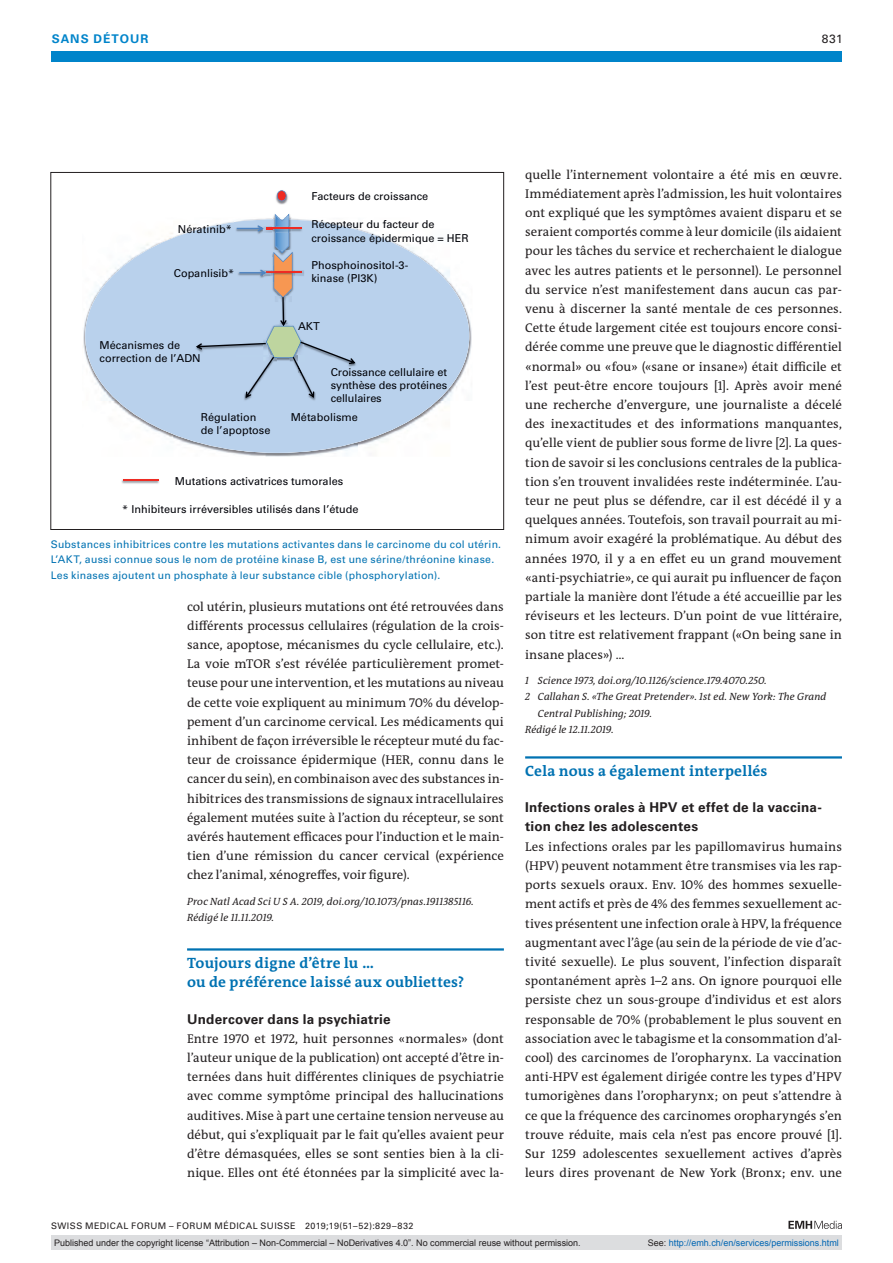
<style>
.page{position:relative;width:893px;height:1263px;background:#fff}
.page>*{position:absolute;margin:0;border:0;box-sizing:border-box;transform-origin:0 0}
.t1{font:700 15px/19.2px "The Antiqua B W7";letter-spacing:.015em;color:#0072b2}
.t2{font:700 13.5px/19.2px "Univers LT Std";letter-spacing:.02em;color:#231f20}
.t3{font:12.75px/19.2px "The Antiqua B W5 Plain";letter-spacing:.005em;color:#231f20;text-align:justify}
.t4{font:700 12px "Univers LT Std";color:#0084ca}
.t5{font:12px "Univers LT Std";color:#231f20}
.t6{font:10.95px/13px "Univers LT Std";color:#000208}
.t7{font:italic 10.5px/16.5px "The Antiqua B W5 Plain";letter-spacing:.01em;color:#231f20}
.t8{font:10.5px/15.8px "Univers LT Std";letter-spacing:.025em;color:#0072b2}
.t9{font:9px "Arial";color:#231f20}
.t10{font:9px "Univers LT Std";letter-spacing:.05em;color:#231f20}
.t11{font:9px "Arial";color:#0166b3}
.s1{color:#231f20}
</style>
<div class="page">
<div style="left:51px;top:51px;width:791px;height:11px;background:#0084ca"></div>
<svg style="left:788px;top:1221px;width:54px;height:8px"></svg>
<img style="left:355px;top:228px;width:109px;height:80px">
<div style="left:85px;top:219px;width:384px;height:234px;background:#b9d1ec;border-radius:50%"></div>
<img style="left:275px;top:192px;width:13px;height:13px">
<svg style="left:277px;top:190px;width:9px;height:11px"></svg>
<img style="left:244px;top:398px;width:6px;height:3px">
<img style="left:310px;top:398px;width:6px;height:3px">
<img style="left:121px;top:479px;width:38px;height:5px">
<hr style="left:123px;top:480px;width:35px;height:1px;background:#ee2b23">
<svg style="left:196px;top:214px;width:159px;height:184px"></svg>
<hr style="left:187px;top:948px;width:317px;height:2px;background:#0072b2">
<hr style="left:525px;top:756px;width:317px;height:2px;background:#0072b2">
<div style="left:51px;top:1235px;width:791px;height:15px;background:#dcdddf"></div>
<p class="t4" style="left:52px;top:31px;width:19px">Sans</p>
<p class="t4" style="left:94px;top:31px;width:10px">détour</p>
<p class="t5" style="left:822px;top:31px;width:22px">831</p>
<p class="t6" style="left:178px;top:222px;width:55px">Nératinib*</p>
<p class="t6" style="left:174px;top:266px;width:62px">Copanlisib*</p>
<p class="t6" style="left:100px;top:339px;width:103px">Mécanismes de correction de l’ADN</p>
<p class="t6" style="left:311px;top:190px;width:118px">Facteurs de croissance</p>
<p class="t6" style="left:311px;top:218px;width:159px">Récepteur du facteur de croissance épidermique = HER</p>
<p class="t6" style="left:311px;top:259px;width:98px">Phosphoinositol-3- kinase (PI3K)</p>
<p class="t6" style="left:298px;top:320px;width:23px">AKT</p>
<p class="t6" style="left:331px;top:366px;width:118px;text-align:justify">Croissance cellulaire et synthèse des protéines cellulaires</p>
<p class="t6" style="left:201px;top:410px;width:71px">Régulation de l’apoptose</p>
<p class="t6" style="left:291px;top:410px;width:69px">Métabolisme</p>
<p class="t6" style="left:175px;top:474px;width:170px">Mutations activatrices tumorales</p>
<p class="t6" style="left:122px;top:503px;width:238px">* Inhibiteurs irréversibles utilisés dans l’étude</p>
<p class="t8" style="left:51px;top:536px;width:452px">Substances inhibitrices contre les mutations activantes dans le carcinome du col utérin.<br>L’AKT, aussi connue sous le nom de protéine kinase B, est une sérine/thréonine kinase.<br>Les kinases ajoutent un phosphate à leur substance cible (phosphorylation).</p>
<p class="t3" style="left:187px;top:597px;width:318px">col utérin, plusieurs mutations ont été retrouvées dans différents processus cellulaires (régulation de la crois&shy;sance, apoptose, mécanismes du cycle cellulaire, etc.).<br>La voie mTOR s’est révélée particulièrement promet&shy;teuse pour une intervention, et les mutations au niveau de cette voie expliquent au minimum 70% du dévelop&shy;pement d’un carcinome cervical. Les médicaments qui inhibent de façon irréversible le récepteur muté du fac&shy;teur de croissance épidermique (HER, connu dans le cancer du sein), en combinaison avec des substances in&shy;hibitrices des transmissions de signaux intracellulaires également mutées suite à l’action du récepteur, se sont avérés hautement efficaces pour l’induction et le main&shy;tien d’une rémission du cancer cervical (expérience chez l’animal, xénogreffes, voir figure).</p>
<p class="t7" style="left:187px;top:893px;width:288px">Proc Natl Acad Sci U S A. 2019, doi.org/10.1073/pnas.1911385116.<br>Rédigé le 11.11.2019.</p>
<p class="t1" style="left:187px;top:953px;width:279px">Toujours digne d’être lu ...<br>ou de préférence laissé aux oubliettes?</p>
<p class="t2" style="left:187px;top:1009px;width:205px">Undercover dans la psychiatrie</p>
<p class="t3" style="left:187px;top:1029px;width:318px">Entre 1970 et 1972, huit personnes «normales» (dont l’auteur unique de la publication) ont accepté d’être in&shy;ternées dans huit différentes cliniques de psychiatrie avec comme symptôme principal des hallucinations auditives. Mise à part une certaine tension nerveuse au début, qui s’expliquait par le fait qu’elles avaient peur d’être démasquées, elles se sont senties bien à la cli&shy;nique. Elles ont été étonnées par la simplicité avec la-</p>
<p class="t10" style="left:51px;top:1220px;width:364px">SWISS MEDICAL FORUM – FORUM MÉDICAL SUISSE 2019;19(51–52):829–832</p>
<p class="t3" style="left:525px;top:165px;width:318px">quelle l’internement volontaire a été mis en œuvre.<br>Immédiatement après l’admission, les huit volontaires ont expliqué que les symptômes avaient disparu et se seraient comportés comme à leur domicile (ils aidaient pour les tâches du service et recherchaient le dialogue avec les autres patients et le personnel). Le personnel du service n’est manifestement dans aucun cas par&shy;venu à discerner la santé mentale de ces personnes.<br>Cette étude largement citée est toujours encore consi&shy;dérée comme une preuve que le diagnostic différentiel «normal» ou «fou» («sane or insane») était difficile et l’est peut-être encore toujours [1]. Après avoir mené une recherche d’envergure, une journaliste a décelé des inexactitudes et des informations manquantes, qu’elle vient de publier sous forme de livre [2]. La ques&shy;tion de savoir si les conclusions centrales de la publica&shy;tion s’en trouvent invalidées reste indéterminée. L’au&shy;teur ne peut plus se défendre, car il est décédé il y a quelques années. Toutefois, son travail pourrait au mi&shy;nimum avoir exagéré la problématique. Au début des années 1970, il y a en effet eu un grand mouvement «anti-psychiatrie», ce qui aurait pu influencer de façon partiale la manière dont l’étude a été accueillie par les réviseurs et les lecteurs. D’un point de vue littéraire, son titre est relativement frappant («On being sane in insane places») …</p>
<p class="t7" style="left:525px;top:672px;width:243px">1 Science 1973, doi.org/10.1126/science.179.4070.250.</p>
<p class="t7" style="left:525px;top:688px;width:303px">2 Callahan S. «The Great Pretender». 1st ed. New York: The Grand</p>
<p class="t7" style="left:538px;top:705px;width:116px">Central Publishing; 2019.</p>
<p class="t7" style="left:525px;top:721px;width:90px">Rédigé le 12.11.2019.</p>
<p class="t1" style="left:525px;top:761px;width:244px">Cela nous a également interpellés</p>
<p class="t2" style="left:525px;top:798px;width:298px">Infections orales à HPV et effet de la vaccina&shy;tion chez les adolescentes</p>
<p class="t3" style="left:525px;top:837px;width:318px">Les infections orales par les papillomavirus humains (HPV) peuvent notamment être transmises via les rap&shy;ports sexuels oraux. Env. 10% des hommes sexuelle&shy;ment actifs et près de 4% des femmes sexuellement ac&shy;tives présentent une infection orale à HPV, la fréquence augmentant avec l’âge (au sein de la période de vie d’ac&shy;tivité sexuelle). Le plus souvent, l’infection disparaît spontanément après 1–2 ans. On ignore pourquoi elle persiste chez un sous-groupe d’individus et est alors responsable de 70% (probablement le plus souvent en association avec le tabagisme et la consommation d’al&shy;cool) des carcinomes de l’oropharynx. La vaccination anti-HPV est également dirigée contre les types d’HPV tumorigènes dans l’oropharynx; on peut s’attendre à ce que la fréquence des carcinomes oropharyngés s’en trouve réduite, mais cela n’est pas encore prouvé [1].<br>Sur 1259 adolescentes sexuellement actives d’après leurs dires provenant de New York (Bronx; env. une</p>
<p class="t9" style="left:54px;top:1237px;width:528px">Published under the copyright license “Attribution – Non-Commercial – NoDerivatives 4.0”. No commercial reuse without permission.</p>
<p class="t11" style="left:648px;top:1237px;width:193px"><span class="s1">See:</span> http://emh.ch/en/services/permissions.html</p>
</div>
